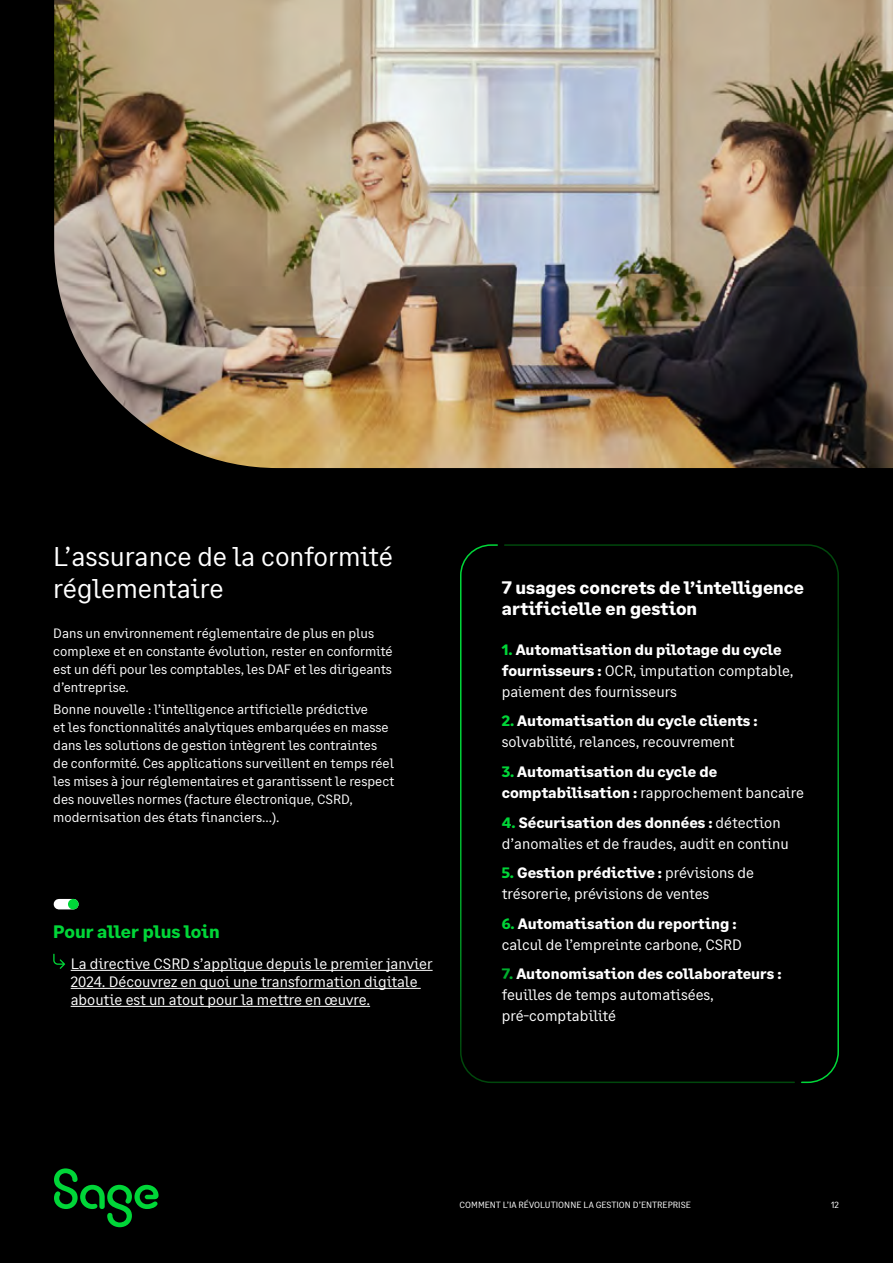
<style>
.page{position:relative;width:893px;height:1263px;background:#000}
.page>*{position:absolute;margin:0;border:0;box-sizing:border-box;transform-origin:0 0}
.t1{font:27px/31.5px "Sage Text";color:#fff}
.t2{font:700 18px/21px "Sage Text";color:#fff}
.t3{font:700 18px "Sage Text";letter-spacing:-.005em;color:#00d638}
.t4{font:15px/21px "Sage Text";color:#fff}
.t5{font:700 15px/21px "Sage Text";color:#fff}
.t6{font:13.5px/18px "Sage Text";color:#fff}
.t7{font:9px "Sage Text";color:#fff}
.s1{font-weight:700;color:#00d638}
.s2{font-weight:700}
.s3{color:#00d638}
.s4{font-weight:400}
.s5{font-weight:700;color:#00b02e}
</style>
<div class="page">
<hr style="left:71px;top:970px;width:362px;height:1px;background:#fff">
<hr style="left:71px;top:988px;width:350px;height:1px;background:#fff">
<hr style="left:71px;top:1006px;width:299px;height:1px;background:#fff">
<svg style="left:53px;top:954px;width:12px;height:15px"></svg>
<div style="left:59px;top:899px;width:14px;height:10px;background:#fff"></div>
<div style="left:68px;top:899px;width:11px;height:10px;background:#00d638;border-radius:50%"></div>
<svg style="left:460px;top:544px;width:43px;height:539px"></svg>
<svg style="left:503px;top:544px;width:336px;height:540px"></svg>
<img style="left:54px;top:0;width:839px;height:468px">
<svg style="left:54px;top:1168px;width:105px;height:59px"></svg>
<h1 class="t1" style="left:53px;top:541px;width:341px">L’assurance de la conformité réglementaire</h1>
<p class="t6" style="left:53px;top:624px;width:341px">Dans un environnement réglementaire de plus en plus complexe et en constante évolution, rester en conformité est un défi pour les comptables, les DAF et les dirigeants d’entreprise.</p>
<p class="t6" style="left:53px;top:701px;width:343px">Bonne nouvelle : l’intelligence artificielle prédictive<br>et les fonctionnalités analytiques embarquées en masse dans les solutions de gestion intègrent les contraintes de conformité. Ces applications surveillent en temps réel les mises à jour réglementaires et garantissent le respect des nouvelles normes (facture électronique, CSRD, modernisation des états financiers…).</p>
<p class="t3" style="left:53px;top:920px;width:168px">Pour aller plus loin</p>
<p class="t4" style="left:71px;top:955px;width:363px;line-height:18px">La directive CSRD s’applique depuis le premier janvier<br>2024. Découvrez en quoi une transformation digitale aboutie est un atout pour la mettre en œuvre.</p>
<p class="t2" style="left:502px;top:577px;width:304px">7 usages concrets de l’intelligence artificielle en gestion</p>
<p class="t4" style="left:502px;top:639px;width:293px"><span class="s1">1.</span> <span class="s2">Automatisation du pilotage du cycle fournisseurs :</span> OCR, imputation comptable, paiement des fournisseurs</p>
<p class="t4" style="left:502px;top:711px;width:257px"><span class="s1">2.</span> <span class="s2">Automatisation du cycle clients : </span>solvabilité, relances, recouvrement</p>
<p class="t5" style="left:502px;top:761px;width:304px"><span class="s3">3.</span> Automatisation du cycle de comptabilisation : <span class="s4">rapprochement bancaire</span></p>
<p class="t4" style="left:502px;top:812px;width:289px"><span class="s1">4.</span> <span class="s2">Sécurisation des données :</span> détection d’anomalies et de fraudes, audit en continu</p>
<p class="t4" style="left:502px;top:862px;width:254px"><span class="s1">5.</span> <span class="s2">Gestion prédictive :</span> prévisions de trésorerie, prévisions de ventes</p>
<p class="t4" style="left:502px;top:913px;width:242px"><span class="s1">6.</span> <span class="s2">Automatisation du reporting : </span>calcul de l’empreinte carbone, CSRD</p>
<p class="t4" style="left:502px;top:963px;width:281px"><span class="s5">7.</span> <span class="s2">Autonomisation des collaborateurs : </span>feuilles de temps automatisées, pré-comptabilité</p>
<p class="t7" style="left:460px;top:1200px;width:233px">COMMENT L’IA RÉVOLUTIONNE LA GESTION D’ENTREPRISE</p>
<p class="t7" style="left:831px;top:1200px;width:9px">12</p>
</div>
